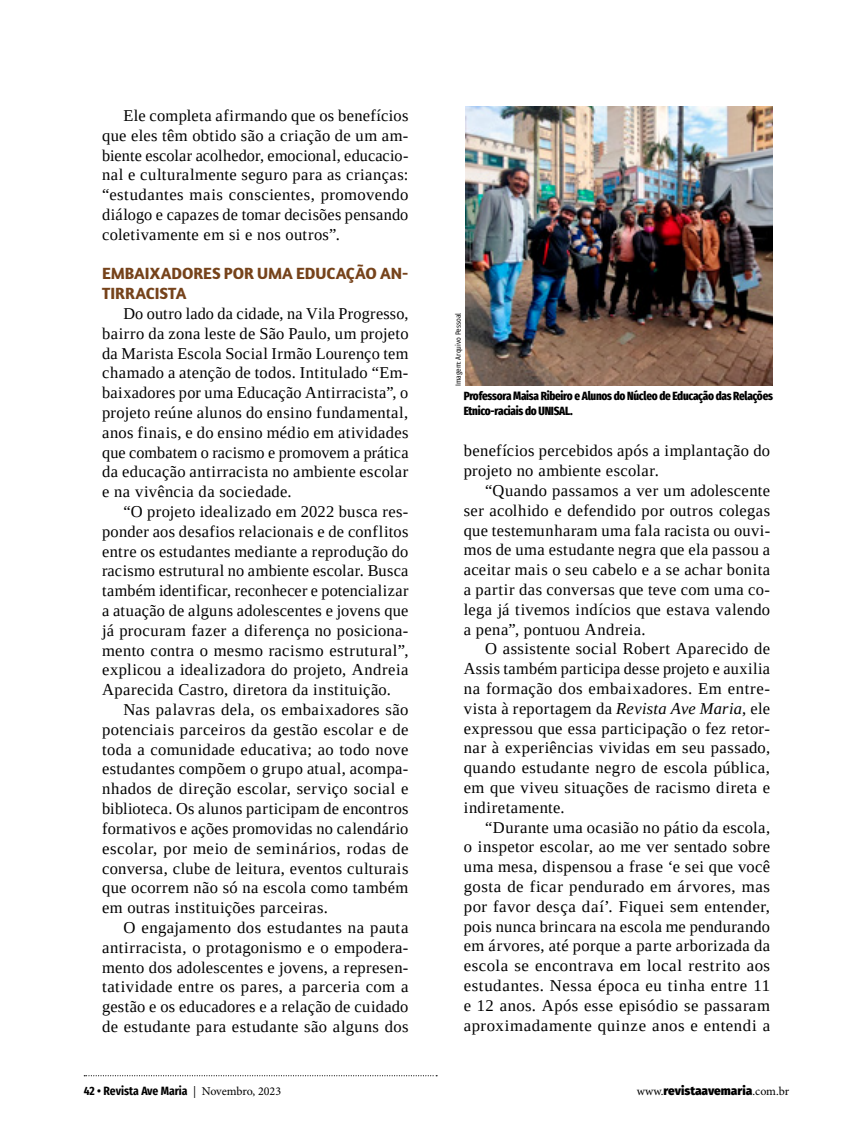
<style>
.page{position:relative;width:851px;height:1127px;background:#fff}
.page>*{position:absolute;margin:0;border:0;box-sizing:border-box;transform-origin:0 0}
.t1{font:16.5px/19.8px "Tinos";letter-spacing:.025em;color:#000;text-align:justify}
.t2{font:700 16.5px/19.8px "Amaranth";color:#76431b}
.t3{font:800 extra-condensed 12px/14.4px "Fira Sans";letter-spacing:-.02em;color:#000}
.t4{font:700 12px "Fira Sans Condensed";color:#000}
.t5{font:900 12px "Fira Sans";color:#000}
.t6{font:7.5px "Fira Sans Condensed";color:#000}
.s1{font-style:italic}
.s2{font-family:"Minion Pro";font-weight:400}
</style>
<div class="page">
<img style="left:465px;top:106px;width:307px;height:280px">
<svg style="left:84px;top:1075px;width:353px;height:1px"></svg>
<p class="t1" style="left:102px;top:105px;width:308px;text-indent:21px">Ele completa afirmando que os benefícios que eles têm obtido são a criação de um am&shy;biente escolar acolhedor, emocional, educacio&shy;nal e culturalmente seguro para as crianças: “estudantes mais conscientes, promovendo diálogo e capazes de tomar decisões pensando coletivamente em si e nos outros”.</p>
<p class="t2" style="left:102px;top:263px;width:308px">EMBAIXADORES POR UMA EDUCAÇÃO AN-<br>TIRRACISTA</p>
<p class="t1" style="left:102px;top:303px;width:308px;text-indent:21px">Do outro lado da cidade, na Vila Progresso, bairro da zona leste de São Paulo, um projeto da Marista Escola Social Irmão Lourenço tem chamado a atenção de todos. Intitulado “Em&shy;baixadores por uma Educação Antirracista”, o projeto reúne alunos do ensino fundamental, anos finais, e do ensino médio em atividades que combatem o racismo e promovem a prática da educação antirracista no ambiente escolar e na vivência da sociedade.</p>
<p class="t1" style="left:102px;top:501px;width:308px;text-indent:21px">“O projeto idealizado em 2022 busca res&shy;ponder aos desafios relacionais e de conflitos entre os estudantes mediante a reprodução do racismo estrutural no ambiente escolar. Busca também identificar, reconhecer e potencializar a atuação de alguns adolescentes e jovens que já procuram fazer a diferença no posiciona&shy;mento contra o mesmo racismo estrutural”, explicou a idealizadora do projeto, Andreia Aparecida Castro, diretora da instituição.</p>
<p class="t1" style="left:102px;top:699px;width:308px;text-indent:21px">Nas palavras dela, os embaixadores são potenciais parceiros da gestão escolar e de toda a comunidade educativa; ao todo nove estudantes compõem o grupo atual, acompa&shy;nhados de direção escolar, serviço social e biblioteca. Os alunos participam de encontros formativos e ações promovidas no calendário escolar, por meio de seminários, rodas de conversa, clube de leitura, eventos culturais que ocorrem não só na escola como também em outras instituições parceiras.</p>
<p class="t1" style="left:102px;top:917px;width:308px;text-indent:21px">O engajamento dos estudantes na pauta antirracista, o protagonismo e o empodera&shy;mento dos adolescentes e jovens, a represen&shy;tatividade entre os pares, a parceria com a gestão e os educadores e a relação de cuidado de estudante para estudante são alguns dos</p>
<p class="t6" style="left:451px;top:386px;width:75px;rotate:-90deg">Imagem: Arquivo Pessoal</p>
<p class="t3" style="left:463px;top:388px;width:311px">Professora Maisa Ribeiro e Alunos do Núcleo de Educação das Relações<br>Etnico-raciais do UNISAL.</p>
<p class="t1" style="left:463px;top:441px;width:308px">benefícios percebidos após a implantação do projeto no ambiente escolar.</p>
<p class="t1" style="left:463px;top:480px;width:308px;text-indent:21px">“Quando passamos a ver um adolescente ser acolhido e defendido por outros colegas que testemunharam uma fala racista ou ouvi&shy;mos de uma estudante negra que ela passou a aceitar mais o seu cabelo e a se achar bonita a partir das conversas que teve com uma co&shy;lega já tivemos indícios que estava valendo a pena”, pontuou Andreia.</p>
<p class="t1" style="left:463px;top:639px;width:308px;text-indent:21px">O assistente social Robert Aparecido de Assis também participa desse projeto e auxilia na formação dos embaixadores. Em entre&shy;vista à reportagem da <span class="s1">Revista Ave Maria</span>, ele expressou que essa participação o fez retor&shy;nar à experiências vividas em seu passado, quando estudante negro de escola pública, em que viveu situações de racismo direta e indiretamente.</p>
<p class="t1" style="left:463px;top:817px;width:308px;text-indent:21px">“Durante uma ocasião no pátio da escola, o inspetor escolar, ao me ver sentado sobre uma mesa, dispensou a frase ‘e sei que você gosta de ficar pendurado em árvores, mas por favor desça daí’. Fiquei sem entender, pois nunca brincara na escola me pendurando em árvores, até porque a parte arborizada da escola se encontrava em local restrito aos estudantes. Nessa época eu tinha entre 11 e 12 anos. Após esse episódio se passaram aproximadamente quinze anos e entendi a</p>
<p class="t4" style="left:84px;top:1080px;width:199px">42 • Revista Ave Maria <span class="s2">| Novembro, 2023</span></p>
<p class="t5" style="left:636px;top:1080px;width:154px"><span class="s2">www.</span>revistaavemaria<span class="s2">.com.br</span></p>
</div>
